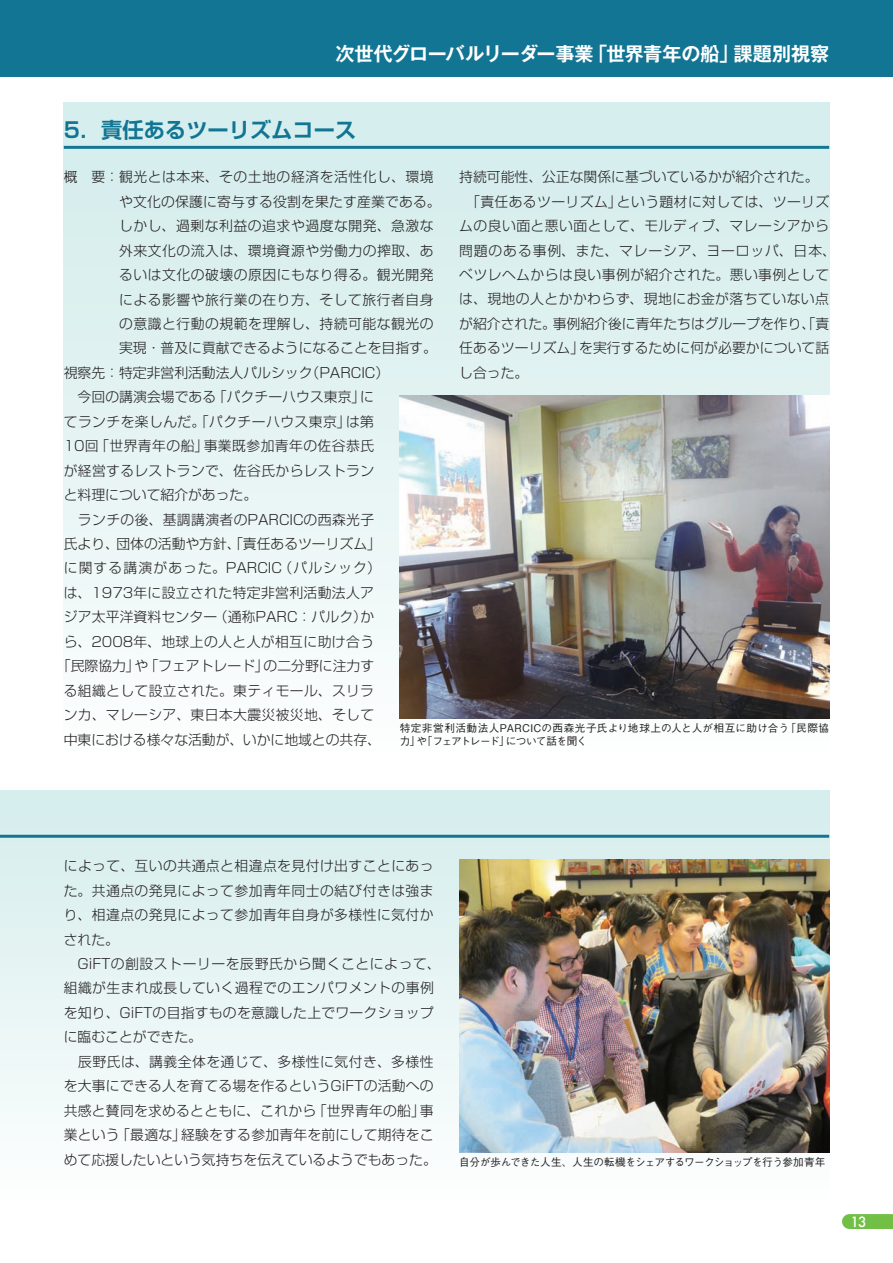
<style>
.page{position:relative;width:893px;height:1263px;background:#fff}
.page>*{position:absolute;margin:0;border:0;box-sizing:border-box;transform-origin:0 0}
.t1{font:700 21.3px "Shin Go Pro De";color:#117593}
.t2{font:700 19.2px "Gothic MB101 Pro De";letter-spacing:-.02em;color:#fff}
.t3{font:300 13.8px/24.5px "Shin Go Pro";letter-spacing:.025em;color:#231f20}
.t4{font:300 13.8px "Shin Go Pro";color:#231f20}
.t5{font:300 13.8px "Shin Go Pro";letter-spacing:.08em;color:#231f20}
.t6{font:300 13.8px "Shin Go Pro";letter-spacing:.005em;color:#231f20}
.t7{font:500 13.8px "Futura";color:#fff}
.t8{font:500 10.65px/12.8px "Gothic BBB Pro";letter-spacing:.02em;color:#231f20}
.t9{font:500 10.65px "Gothic BBB Pro";letter-spacing:-.04em;color:#231f20}
</style>
<div class="page">
<div style="left:64px;top:102px;width:765px;height:651px;background:linear-gradient(to bottom,#d1eceb,#fafdfd)"></div>
<div style="left:0;top:791px;width:829px;height:411px;background:linear-gradient(to bottom,#d4edec,#fdfefe)"></div>
<div style="left:849px;top:1214px;width:44px;height:15px;background:#71bf44"></div>
<div style="left:0;top:0;width:893px;height:77px;background:#117593"></div>
<hr style="left:0;top:835px;width:829px;height:3px;background:#117593">
<hr style="left:64px;top:146px;width:765px;height:3px;background:#117593">
<img style="left:459px;top:859px;width:370px;height:293px">
<img style="left:400px;top:395px;width:429px;height:324px">
<h2 class="t2" style="left:335px;top:38px;width:495px">次世代グローバルリーダー事業「世界青年の船」課題別視察</h2>
<h1 class="t1" style="left:64px;top:112px;width:294px">5．責任あるツーリズムコース</h1>
<p class="t3" style="left:459px;top:163px;width:378px">持続可能性、公正な関係に基づいているかが紹介された。<br>　「責任あるツーリズム」という題材に対しては、ツーリズムの良い面と悪い面として、モルディブ、マレーシアから問題のある事例、また、マレーシア、ヨーロッパ、日本、ベツレヘムからは良い事例が紹介された。悪い事例としては、現地の人とかかわらず、現地にお金が落ちていない点が紹介された。事例紹介後に青年たちはグループを作り、「責任あるツーリズム」を実行するために何が必要かについて話し合った。</p>
<p class="t3" style="left:64px;top:163px;width:371px">概　要：観光とは本来、その土地の経済を活性化し、環境</p>
<p class="t3" style="left:119px;top:188px;width:323px">や文化の保護に寄与する役割を果たす産業である。</p>
<p class="t3" style="left:119px;top:212px;width:316px">しかし、過剰な利益の追求や過度な開発、急激な</p>
<p class="t3" style="left:119px;top:236px;width:316px">外来文化の流入は、環境資源や労働力の搾取、あ</p>
<p class="t3" style="left:119px;top:261px;width:316px">るいは文化の破壊の原因にもなり得る。観光開発</p>
<p class="t3" style="left:119px;top:285px;width:316px">による影響や旅行業の在り方、そして旅行者自身</p>
<p class="t3" style="left:119px;top:310px;width:316px">の意識と行動の規範を理解し、持続可能な観光の</p>
<p class="t4" style="left:119px;top:337px;width:319px">実現・普及に貢献できるようになることを目指す。</p>
<p class="t4" style="left:64px;top:361px;width:327px">視察先：特定非営利活動法人パルシック（PARCIC）</p>
<p class="t6" style="left:64px;top:386px;width:312px">　今回の講演会場である「パクチーハウス東京」に</p>
<p class="t3" style="left:64px;top:408px;width:312px">てランチを楽しんだ。「パクチーハウス東京」は第</p>
<p class="t3" style="left:64px;top:432px;width:312px">10回「世界青年の船」事業既参加青年の佐谷恭氏</p>
<p class="t3" style="left:64px;top:456px;width:312px">が経営するレストランで、佐谷氏からレストラン</p>
<p class="t4" style="left:64px;top:483px;width:195px">と料理について紹介があった。</p>
<p class="t3" style="left:64px;top:505px;width:312px">　ランチの後、基調講演者のPARCICの西森光子</p>
<p class="t4" style="left:64px;top:532px;width:319px">氏より、団体の活動や方針、「責任あるツーリズム」</p>
<p class="t5" style="left:64px;top:557px;width:319px">に関する講演があった。PARCIC（パルシック）</p>
<p class="t3" style="left:64px;top:579px;width:312px">は、1973年に設立された特定非営利活動法人ア</p>
<p class="t3" style="left:64px;top:603px;width:312px">ジア太平洋資料センター（通称PARC：パルク）か</p>
<p class="t3" style="left:64px;top:628px;width:312px">ら、2008年、地球上の人と人が相互に助け合う</p>
<p class="t4" style="left:57px;top:655px;width:319px">「民際協力」や「フェアトレード」の二分野に注力す</p>
<p class="t3" style="left:64px;top:676px;width:312px">る組織として設立された。東ティモール、スリラ</p>
<p class="t3" style="left:64px;top:701px;width:312px">ンカ、マレーシア、東日本大震災被災地、そして</p>
<p class="t4" style="left:64px;top:728px;width:319px">中東における様々な活動が、いかに地域との共存、</p>
<p class="t8" style="left:400px;top:720px;width:431px">特定非営利活動法人PARCICの西森光子氏より地球上の人と人が相互に助け合う「民際協力」や「フェアトレード」について話を聞く</p>
<p class="t3" style="left:64px;top:852px;width:378px">によって、互いの共通点と相違点を見付け出すことにあった。共通点の発見によって参加青年同士の結び付きは強まり、相違点の発見によって参加青年自身が多様性に気付かされた。<br>　GiFTの創設ストーリーを辰野氏から聞くことによって、組織が生まれ成長していく過程でのエンパワメントの事例を知り、GiFTの目指すものを意識した上でワークショップに臨むことができた。<br>　辰野氏は、講義全体を通じて、多様性に気付き、多様性を大事にできる人を育てる場を作るというGiFTの活動への共感と賛同を求めるとともに、これから「世界青年の船」事業という「最適な」経験をする参加青年を前にして期待をこめて応援したいという気持ちを伝えているようでもあった。</p>
<p class="t9" style="left:459px;top:1153px;width:368px">自分が歩んできた人生、人生の転機をシェアするワークショップを行う参加青年</p>
<p class="t7" style="left:850px;top:1212px;width:18px">13</p>
</div>
